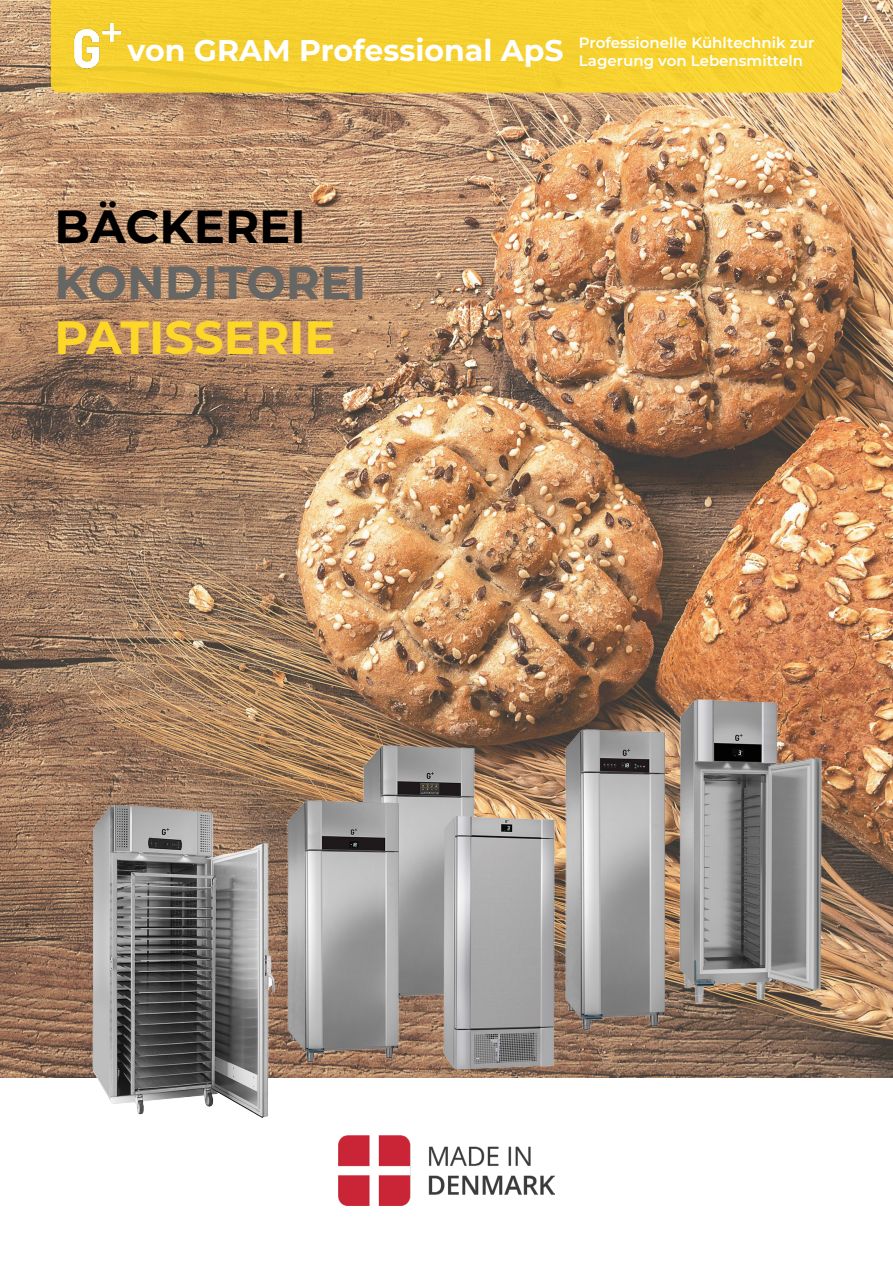
<style>
.page{position:relative;width:893px;height:1263px;background:#fff}
.page>*{position:absolute;margin:0;border:0;box-sizing:border-box;transform-origin:0 0}
.t1{font:700 46.5px "Montserrat";color:#666664}
.t2{font:700 46.5px "Montserrat";color:#fcd727}
.t3{font:700 46.5px "Montserrat";color:#000}
.t4{font:600 15px/18px "Montserrat";color:#fff}
.s1{font-weight:700;font-size:30px}
</style>
<div class="page">
<img style="left:0;top:0;width:893px;height:1077px">
<div style="left:51px;top:0;width:791px;height:93px;background:#f6d12f"></div>
<img style="left:72px;top:24px;width:51px;height:46px">
<img style="left:339px;top:1135px;width:215px;height:71px">
<img style="left:55px;top:662px;width:783px;height:456px">
<p class="t4" style="left:579px;top:33px;width:237px;text-indent:-451px"><span class="s1">von GRAM Professional ApS</span> Professionelle Kühltechnik zur<br>Lagerung von Lebensmitteln</p>
<h1 class="t3" style="left:55px;top:193px;width:253px">BÄCKEREI</h1>
<h1 class="t1" style="left:55px;top:248px;width:313px">KONDITOREI</h1>
<h1 class="t2" style="left:55px;top:304px;width:283px">PATISSERIE</h1>
</div>
